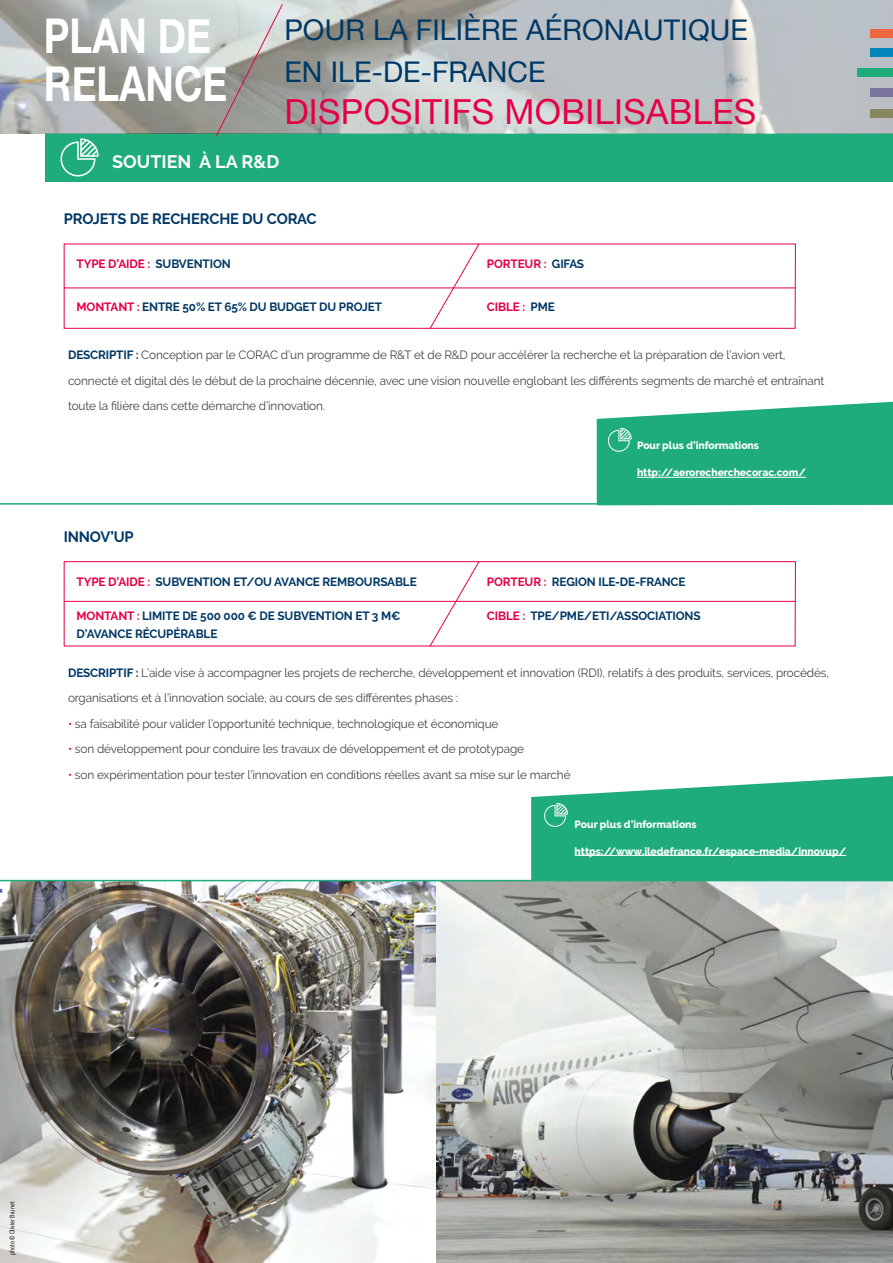
<style>
.page{position:relative;width:893px;height:1263px;background:#fff}
.page>*{position:absolute;margin:0;border:0;box-sizing:border-box;transform-origin:0 0}
.t1{font:700 48px/48px "Helvetica Neue";color:#fff;scale:.8 1}
.t2{font:34.5px "Helvetica Neue";letter-spacing:.01em;color:#e50043}
.t3{font:28.5px/42px "Helvetica Neue";letter-spacing:.005em;color:#003865}
.t4{font:700 18px "Raleway";color:#fff}
.t5{font:700 15px "Raleway";letter-spacing:-.01em;color:#003865}
.t6{font:12px/25.5px "Raleway";letter-spacing:-.01em;color:#444442}
.t7{font:700 12px/18px "Raleway";letter-spacing:-.01em;color:#003865}
.t8{font:700 12px "Raleway";letter-spacing:-.01em;color:#e50043}
.t9{font:800 10.5px "Raleway";color:#fff}
.t10{font:6.75px "Avenir Next Condensed";color:#000}
.s1{color:#003865}
.s2{color:#e50043}
.s3{font-weight:700;color:#003865}
</style>
<div class="page">
<div style="left:46px;top:133px;width:847px;height:49px;background:#1eac7a"></div>
<svg style="left:60px;top:138px;width:39px;height:39px"></svg>
<img style="left:0;top:0;width:893px;height:133px">
<svg style="left:215px;top:3px;width:68px;height:134px;background:#acb0ab"></svg>
<div style="left:871px;top:29px;width:22px;height:8px;background:#ed6840"></div>
<div style="left:871px;top:49px;width:22px;height:8px;background:#0084b9"></div>
<div style="left:858px;top:68px;width:35px;height:9px;background:#1eac7a"></div>
<div style="left:871px;top:88px;width:22px;height:9px;background:#79759e"></div>
<div style="left:871px;top:110px;width:22px;height:8px;background:#87885f"></div>
<div style="left:64px;top:561px;width:732px;height:85px;border:1px solid #e50043"></div>
<svg style="left:531px;top:776px;width:362px;height:104px;background:#36b488"></svg>
<hr style="left:575px;top:855px;width:271px;height:1px;background:#fff">
<svg style="left:429px;top:561px;width:51px;height:86px"></svg>
<hr style="left:64px;top:601px;width:732px;height:1px;background:#e50043">
<div style="left:64px;top:244px;width:732px;height:85px;border:1px solid #e50043"></div>
<svg style="left:597px;top:402px;width:296px;height:101px;background:#31b385"></svg>
<hr style="left:637px;top:477px;width:169px;height:1px;background:#fff">
<svg style="left:429px;top:243px;width:51px;height:86px"></svg>
<hr style="left:64px;top:288px;width:732px;height:1px;background:#e50043">
<hr style="left:0;top:503px;width:893px;height:2px;background:#1eac7a">
<img style="left:0;top:881px;width:437px;height:382px">
<img style="left:437px;top:881px;width:456px;height:382px">
<hr style="left:0;top:880px;width:893px;height:1px;background:#1eac7a">
<h1 class="t1" style="left:44px;top:13px;width:231px">PLAN DE<br>RELANCE</h1>
<h3 class="t3" style="left:284px;top:10px;width:465px">POUR LA FILIÈRE AÉRONAUTIQUE<br>EN ILE-DE-FRANCE</h3>
<h2 class="t2" style="left:284px;top:87px;width:473px">DISPOSITIFS MOBILISABLES</h2>
<h3 class="t4" style="left:112px;top:151px;width:168px">SOUTIEN À LA R&amp;D</h3>
<p class="t5" style="left:64px;top:210px;width:254px">PROJETS DE RECHERCHE DU CORAC</p>
<p class="t8" style="left:77px;top:257px;width:156px">TYPE D’AIDE : <span class="s1">SUBVENTION</span></p>
<p class="t8" style="left:487px;top:257px;width:99px">PORTEUR : <span class="s1">GIFAS</span></p>
<p class="t7" style="left:77px;top:298px;width:307px"><span class="s2">MONTANT :</span> ENTRE 50% ET 65% DU BUDGET DU PROJET</p>
<p class="t8" style="left:487px;top:300px;width:70px">CIBLE : <span class="s1">PME</span></p>
<p class="t6" style="left:68px;top:342px;width:758px"><span class="s3">DESCRIPTIF :</span> Conception par le CORAC d’un programme de R&amp;T et de R&amp;D pour accélérer la recherche et la préparation de l’avion vert, connecté et digital dès le début de la prochaine décennie, avec une vision nouvelle englobant les différents segments de marché et entraînant toute la filière dans cette démarche d’innovation.</p>
<p class="t9" style="left:637px;top:440px;width:124px">Pour plus d’informations</p>
<p class="t9" style="left:637px;top:467px;width:170px">http://aerorecherchecorac.com/</p>
<p class="t5" style="left:64px;top:528px;width:71px">INNOV’UP</p>
<p class="t7" style="left:77px;top:573px;width:342px"><span class="s2">TYPE D’AIDE :</span> SUBVENTION ET/OU AVANCE REMBOURSABLE</p>
<p class="t7" style="left:487px;top:573px;width:200px"><span class="s2">PORTEUR :</span> REGION ILE-DE-FRANCE</p>
<p class="t7" style="left:77px;top:607px;width:325px"><span class="s2">MONTANT :</span> LIMITE DE 500 000 € DE SUBVENTION ET 3 M€<br>D’AVANCE RÉCUPÉRABLE</p>
<p class="t7" style="left:487px;top:607px;width:215px"><span class="s2">CIBLE :</span> TPE/PME/ETI/ASSOCIATIONS</p>
<p class="t6" style="left:68px;top:660px;width:763px"><span class="s3">DESCRIPTIF :</span> L’aide vise à accompagner les projets de recherche, développement et innovation (RDI), relatifs à des produits, services, procédés, organisations et à l’innovation sociale, au cours de ses différentes phases :</p>
<p class="t6" style="left:68px;top:711px;width:432px"><span class="s2">•</span> sa faisabilité pour valider l’opportunité technique, technologique et économique</p>
<p class="t6" style="left:68px;top:736px;width:458px"><span class="s2">•</span> son développement pour conduire les travaux de développement et de prototypage</p>
<p class="t6" style="left:68px;top:762px;width:504px"><span class="s2">•</span> son expérimentation pour tester l’innovation en conditions réelles avant sa mise sur le marché</p>
<p class="t9" style="left:575px;top:818px;width:124px">Pour plus d’informations</p>
<p class="t9" style="left:575px;top:845px;width:273px">https://www.iledefrance.fr/espace-media/innovup/</p>
<p class="t10" style="left:6px;top:1255px;width:55px;rotate:-90deg">photo © Olivier Brunet</p>
</div>
